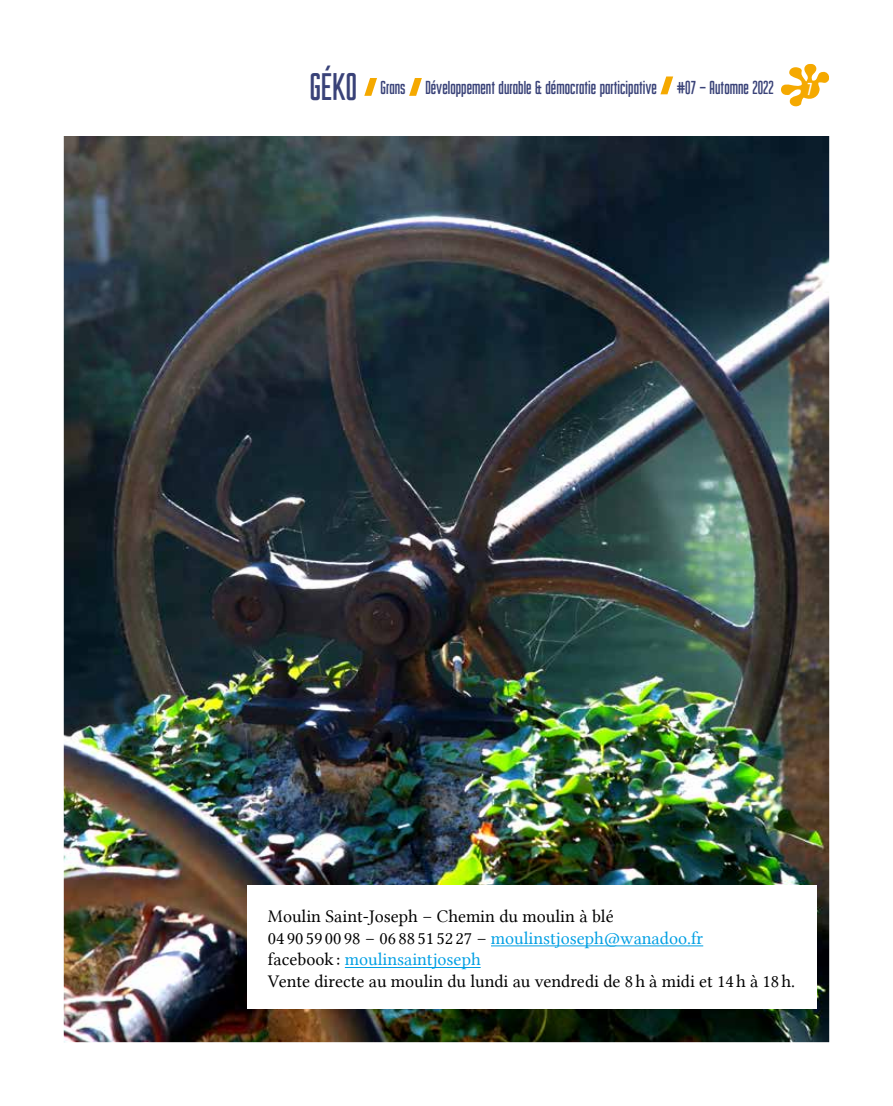
<style>
.page{position:relative;width:893px;height:1106px;background:#fff}
.page>*{position:absolute;margin:0;border:0;box-sizing:border-box;transform-origin:0 0}
.t1{font:19.5px "Sturkopf";color:#394278}
.t2{font:18px/21.6px "Lin Libertine";color:#000}
.t3{font:18px "Sturkopf";color:#fff}
.s1{font-size:40.05px}
.s2{color:#009fe3}
</style>
<div class="page">
<img style="left:63px;top:64px;width:767px;height:979px">
<svg style="left:364px;top:78px;width:13px;height:18px"></svg>
<svg style="left:409px;top:78px;width:13px;height:18px"></svg>
<svg style="left:660px;top:76px;width:13px;height:18px"></svg>
<p class="t1" style="left:310px;top:77px;width:465px"><span class="s1">GÉKO</span> Grans Développement durable &amp; démocratie participative #07 – Automne 2022</p>
<p class="t3" style="left:807px;top:79px;width:6px">7</p>
<p class="t2" style="left:268px;top:905px;width:529px">Moulin Saint-Joseph – Chemin du moulin à blé<br>04 90 59 00 98 – 06 88 51 52 27 – <span class="s2">moulinstjoseph@wanadoo.fr<br></span>facebook : <span class="s2">moulinsaintjoseph<br></span>Vente directe au moulin du lundi au vendredi de 8 h à midi et 14 h à 18 h.</p>
</div>
